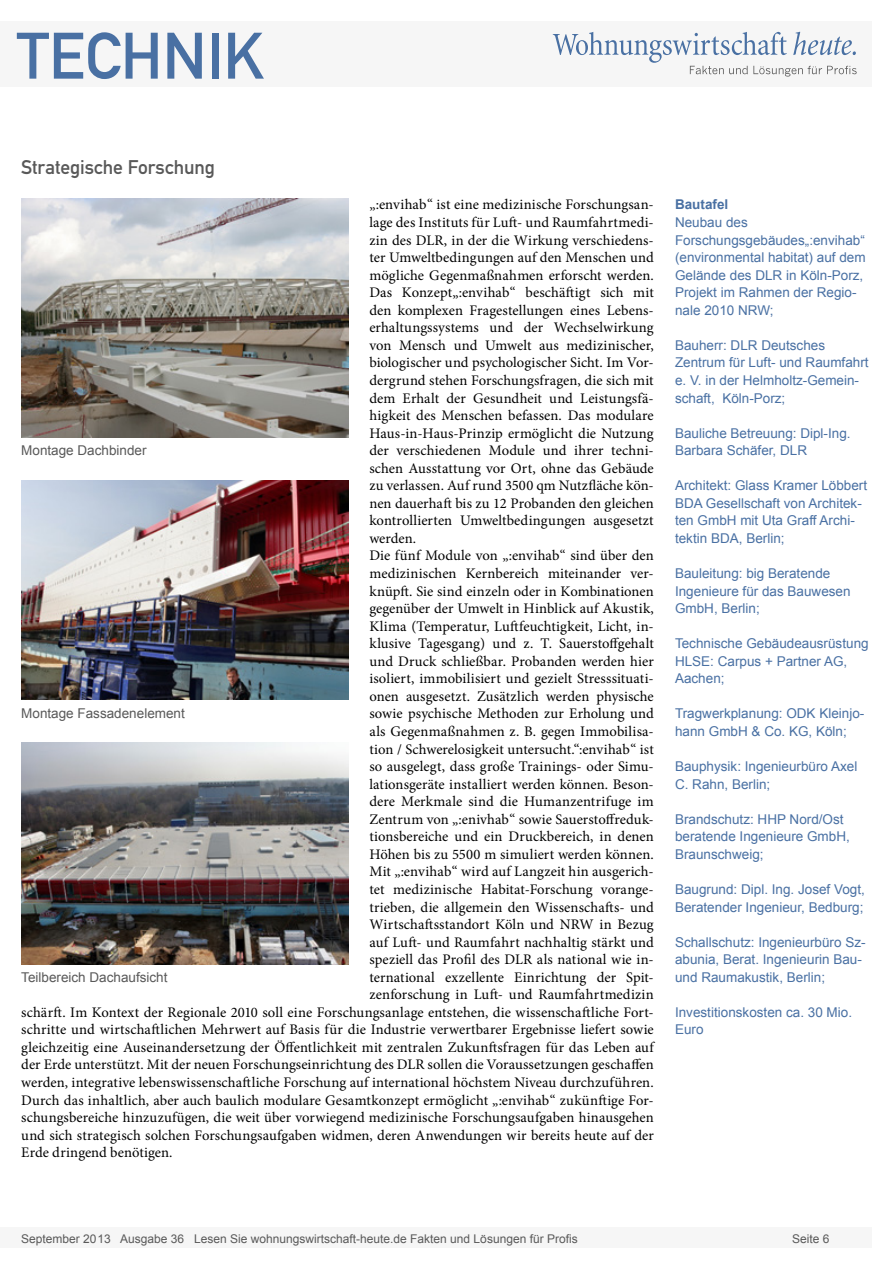
<style>
.page{position:relative;width:893px;height:1263px;background:#fff}
.page>*{position:absolute;margin:0;border:0;box-sizing:border-box;transform-origin:0 0}
.t1{font:64.5px "DIN Mittelschrift";color:#4970a3}
.Überschrift_Grau{font:19.5px "DIN Mittelschrift";letter-spacing:-.005em;color:#595959}
.Fließtext_erste_Zeil{font:14.7px/17.5px "Minion Pro";letter-spacing:.005em;color:#000;text-align:justify}
.Info{font:13.5px/17.5px "Arial";color:#4970a3}
.Bildunterschrift{font:13.5px "Arial";color:#595959}
.Info-2{font:700 13.5px "Arial";color:#4970a3}
.t2{font:12px "Arial";color:#595959}
</style>
<div class="page">
<div style="left:0;top:1227px;width:872px;height:20px;background:#f6f6f6"></div>
<div style="left:0;top:21px;width:872px;height:66px;background:#f6f6f6"></div>
<svg style="left:553px;top:32px;width:304px;height:45px"></svg>
<img style="left:21px;top:198px;width:327px;height:239px">
<img style="left:21px;top:480px;width:327px;height:220px">
<img style="left:21px;top:742px;width:327px;height:222px">
<h1 class="t1" style="left:17px;top:18px;width:249px">TECHNIK</h1>
<p class="Überschrift_Grau" style="left:21px;top:156px;width:195px">Strategische Forschung</p>
<p class="Fließtext_erste_Zeil" style="left:369px;top:196px;width:286px">„:envihab“ ist eine medizinische Forschungsan&shy;lage des Instituts für Luft- und Raumfahrtmedi&shy;zin des DLR, in der die Wirkung verschiedens&shy;ter Umweltbedingungen auf den Menschen und mögliche Gegenmaßnahmen erforscht werden.<br>Das Konzept„:envihab“ beschäftigt sich mit den komplexen Fragestellungen eines Lebens&shy;erhaltungssystems und der Wechselwirkung von Mensch und Umwelt aus medizinischer, biologischer und psychologischer Sicht. Im Vor&shy;dergrund stehen Forschungsfragen, die sich mit dem Erhalt der Gesundheit und Leistungsfä&shy;higkeit des Menschen befassen. Das modulare Haus-in-Haus-Prinzip ermöglicht die Nutzung der verschiedenen Module und ihrer techni&shy;schen Ausstattung vor Ort, ohne das Gebäude zu verlassen. Auf rund 3500 qm Nutzfläche kön&shy;nen dauerhaft bis zu 12 Probanden den gleichen kontrollierten Umweltbedingungen ausgesetzt werden.</p>
<p class="Fließtext_erste_Zeil" style="left:369px;top:547px;width:286px">Die fünf Module von „:envihab“ sind über den</p>
<p class="Fließtext_erste_Zeil" style="left:369px;top:565px;width:286px">medizinischen Kernbereich miteinander ver-</p>
<p class="Fließtext_erste_Zeil" style="left:369px;top:582px;width:286px">knüpft. Sie sind einzeln oder in Kombinationen</p>
<p class="Fließtext_erste_Zeil" style="left:369px;top:600px;width:286px">gegenüber der Umwelt in Hinblick auf Akustik,</p>
<p class="Fließtext_erste_Zeil" style="left:369px;top:617px;width:286px">Klima (Temperatur, Luftfeuchtigkeit, Licht, in-</p>
<p class="Fließtext_erste_Zeil" style="left:369px;top:635px;width:286px">klusive Tagesgang) und z. T. Sauerstoffgehalt</p>
<p class="Fließtext_erste_Zeil" style="left:369px;top:652px;width:286px">und Druck schließbar. Probanden werden hier</p>
<p class="Fließtext_erste_Zeil" style="left:369px;top:670px;width:286px">isoliert, immobilisiert und gezielt Stresssituati-</p>
<p class="Fließtext_erste_Zeil" style="left:369px;top:687px;width:286px">onen ausgesetzt. Zusätzlich werden physische</p>
<p class="Fließtext_erste_Zeil" style="left:369px;top:705px;width:286px">sowie psychische Methoden zur Erholung und</p>
<p class="Fließtext_erste_Zeil" style="left:369px;top:723px;width:286px">als Gegenmaßnahmen z. B. gegen Immobilisa-</p>
<p class="Fließtext_erste_Zeil" style="left:369px;top:740px;width:286px">tion / Schwerelosigkeit untersucht.“:envihab“ ist</p>
<p class="Fließtext_erste_Zeil" style="left:369px;top:758px;width:286px">so ausgelegt, dass große Trainings- oder Simu-</p>
<p class="Fließtext_erste_Zeil" style="left:369px;top:775px;width:286px">lationsgeräte installiert werden können. Beson-</p>
<p class="Fließtext_erste_Zeil" style="left:369px;top:793px;width:286px">dere Merkmale sind die Humanzentrifuge im</p>
<p class="Fließtext_erste_Zeil" style="left:369px;top:810px;width:286px">Zentrum von „:enivhab“ sowie Sauerstoffreduk-</p>
<p class="Fließtext_erste_Zeil" style="left:369px;top:828px;width:286px">tionsbereiche und ein Druckbereich, in denen</p>
<p class="Fließtext_erste_Zeil" style="left:369px;top:845px;width:286px">Höhen bis zu 5500 m simuliert werden können.</p>
<p class="Fließtext_erste_Zeil" style="left:369px;top:863px;width:286px">Mit „:envihab“ wird auf Langzeit hin ausgerich-</p>
<p class="Fließtext_erste_Zeil" style="left:369px;top:880px;width:286px">tet medizinische Habitat-Forschung vorange-</p>
<p class="Fließtext_erste_Zeil" style="left:369px;top:898px;width:286px">trieben, die allgemein den Wissenschafts- und</p>
<p class="Fließtext_erste_Zeil" style="left:369px;top:916px;width:286px">Wirtschaftsstandort Köln und NRW in Bezug</p>
<p class="Fließtext_erste_Zeil" style="left:369px;top:933px;width:286px">auf Luft- und Raumfahrt nachhaltig stärkt und</p>
<p class="Fließtext_erste_Zeil" style="left:369px;top:951px;width:286px">speziell das Profil des DLR als national wie in-</p>
<p class="Fließtext_erste_Zeil" style="left:369px;top:968px;width:286px">ternational exzellente Einrichtung der Spit-</p>
<p class="Fließtext_erste_Zeil" style="left:369px;top:986px;width:286px">zenforschung in Luft- und Raumfahrtmedizin</p>
<p class="Fließtext_erste_Zeil" style="left:21px;top:1003px;width:634px">schärft. Im Kontext der Regionale 2010 soll eine Forschungsanlage entstehen, die wissenschaftliche Fort-</p>
<p class="Fließtext_erste_Zeil" style="left:21px;top:1021px;width:634px">schritte und wirtschaftlichen Mehrwert auf Basis für die Industrie verwertbarer Ergebnisse liefert sowie</p>
<p class="Fließtext_erste_Zeil" style="left:21px;top:1038px;width:634px">gleichzeitig eine Auseinandersetzung der Öffentlichkeit mit zentralen Zukunftsfragen für das Leben auf</p>
<p class="Fließtext_erste_Zeil" style="left:21px;top:1056px;width:634px">der Erde unterstützt. Mit der neuen Forschungseinrichtung des DLR sollen die Voraussetzungen geschaffen</p>
<p class="Fließtext_erste_Zeil" style="left:21px;top:1074px;width:634px">werden, integrative lebenswissenschaftliche Forschung auf international höchstem Niveau durchzuführen.</p>
<p class="Fließtext_erste_Zeil" style="left:21px;top:1091px;width:634px">Durch das inhaltlich, aber auch baulich modulare Gesamtkonzept ermöglicht „:envihab“ zukünftige For-</p>
<p class="Fließtext_erste_Zeil" style="left:21px;top:1109px;width:634px">schungsbereiche hinzuzufügen, die weit über vorwiegend medizinische Forschungsaufgaben hinausgehen</p>
<p class="Fließtext_erste_Zeil" style="left:21px;top:1126px;width:634px">und sich strategisch solchen Forschungsaufgaben widmen, deren Anwendungen wir bereits heute auf der</p>
<p class="Fließtext_erste_Zeil" style="left:21px;top:1144px;width:153px">Erde dringend benötigen.</p>
<p class="Bildunterschrift" style="left:21px;top:442px;width:127px">Montage Dachbinder</p>
<p class="Bildunterschrift" style="left:21px;top:705px;width:165px">Montage Fassadenelement</p>
<p class="Bildunterschrift" style="left:21px;top:968px;width:148px">Teilbereich Dachaufsicht</p>
<p class="Info-2" style="left:675px;top:196px;width:55px">Bautafel</p>
<p class="Info" style="left:675px;top:214px;width:192px">Neubau des<br>Forschungsgebäudes„:envihab“ (environmental habitat) auf dem<br>Gelände des DLR in Köln-Porz,<br>Projekt im Rahmen der Regio&shy;nale 2010 NRW;</p>
<p class="Info" style="left:675px;top:336px;width:195px">Bauherr: DLR Deutsches<br>Zentrum für Luft- und Raumfahrt e. V. in der Helmholtz-Gemein&shy;schaft, Köln-Porz;</p>
<p class="Info" style="left:675px;top:424px;width:177px">Bauliche Betreuung: Dipl-Ing.<br>Barbara Schäfer, DLR</p>
<p class="Info" style="left:675px;top:477px;width:194px">Architekt: Glass Kramer Löbbert<br>BDA Gesellschaft von Architek&shy;ten GmbH mit Uta Graff Archi&shy;tektin BDA, Berlin;</p>
<p class="Info" style="left:675px;top:565px;width:177px">Bauleitung: big Beratende<br>Ingenieure für das Bauwesen<br>GmbH, Berlin;</p>
<p class="Info" style="left:675px;top:635px;width:195px">Technische Gebäudeausrüstung<br>HLSE: Carpus + Partner AG,<br>Aachen;</p>
<p class="Info" style="left:675px;top:705px;width:191px">Tragwerkplanung: ODK Kleinjo&shy;hann GmbH &amp; Co. KG, Köln;</p>
<p class="Info" style="left:675px;top:758px;width:184px">Bauphysik: Ingenieurbüro Axel<br>C. Rahn, Berlin;</p>
<p class="Info" style="left:675px;top:810px;width:176px">Brandschutz: HHP Nord/Ost beratende Ingenieure GmbH,<br>Braunschweig;</p>
<p class="Info" style="left:675px;top:880px;width:191px">Baugrund: Dipl. Ing. Josef Vogt,<br>Beratender Ingenieur, Bedburg;</p>
<p class="Info" style="left:675px;top:933px;width:192px">Schallschutz: Ingenieurbüro Sz&shy;abunia, Berat. Ingenieurin Bau&shy;und Raumakustik, Berlin;</p>
<p class="Info" style="left:675px;top:1003px;width:179px">Investitionskosten ca. 30 Mio.<br>Euro</p>
<p class="t2" style="left:21px;top:1230px;width:558px">September 2013 Ausgabe 36 Lesen Sie wohnungswirtschaft-heute.de Fakten und Lösungen für Profis</p>
<p class="t2" style="left:792px;top:1231px;width:39px">Seite 6</p>
</div>
